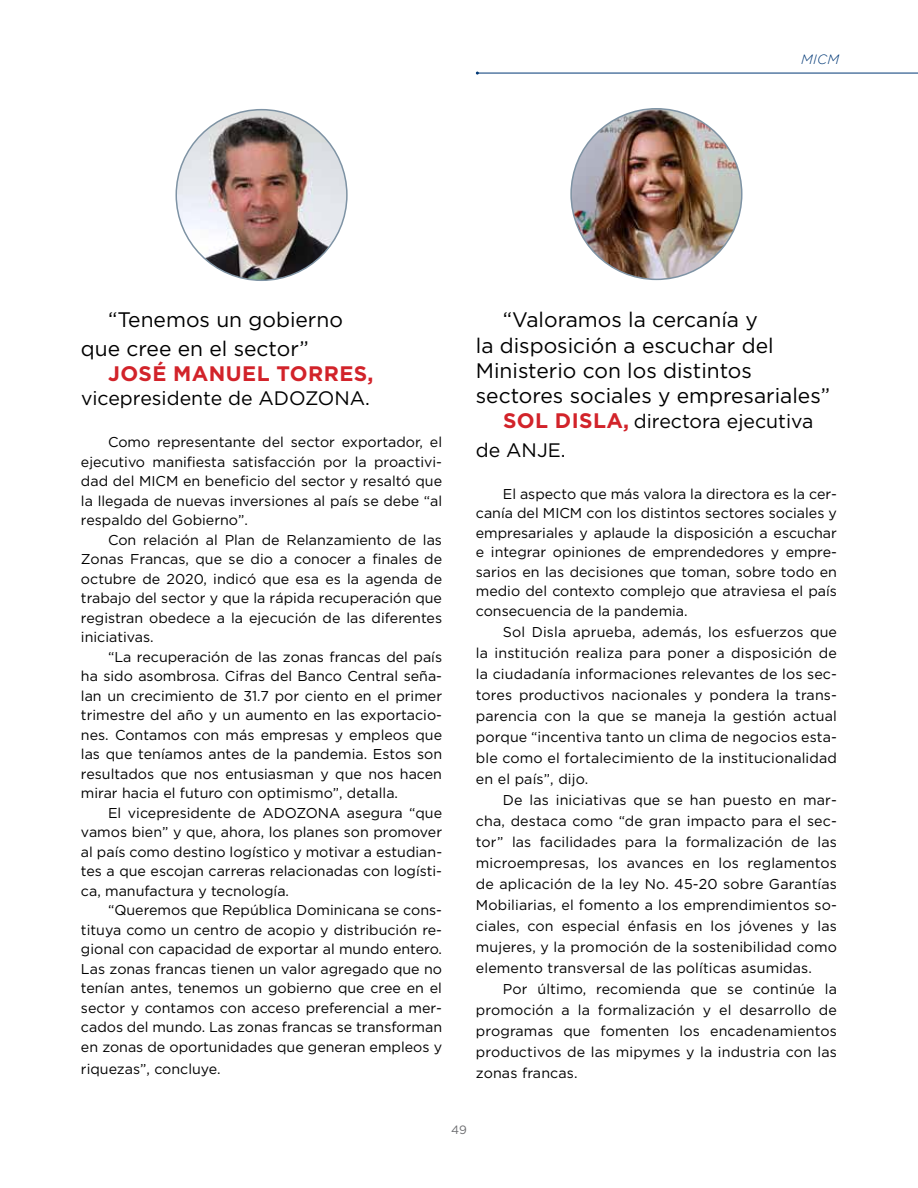
<style>
.page{position:relative;width:918px;height:1188px;background:#fff}
.page>*{position:absolute;margin:0;border:0;box-sizing:border-box;transform-origin:0 0}
.t1{font:21px/25.2px "Gotham Pro";color:#000}
.t2{font:700 21px "Gotham Pro";letter-spacing:.02em;color:#d2232a}
.t3{font:19.5px/28.8px "Gotham Pro";color:#000}
.t4{font:14.25px/19.5px "Gotham Pro";color:#000;text-align:justify}
.t5{font:italic 300 13.5px "Gotham Pro";color:#003876}
.t6{font:12px "Gotham Pro";color:#6d6e71}
.s1{font-weight:700;font-size:21px;color:#d2232a}
</style>
<div class="page">
<hr style="left:477px;top:73px;width:441px;height:1px;background:#003876">
<img style="left:176px;top:110px;width:171px;height:170px;border-radius:85px">
<img style="left:571px;top:109px;width:171px;height:170px;border-radius:85px">
<p class="t5" style="left:801px;top:52px;width:11px">MICM</p>
<h1 class="t1" style="left:81px;top:305px;width:263px;line-height:28.8px;text-indent:27px">“Tenemos un gobierno que cree en el sector”</h1>
<h1 class="t2" style="left:108px;top:362px;width:267px">JOSÉ MANUEL TORRES,</h1>
<h2 class="t3" style="left:81px;top:384px;width:290px">vicepresidente de ADOZONA.</h2>
<p class="t4" style="left:81px;top:433px;width:363px;text-indent:27px">Como representante del sector exportador, el ejecutivo manifiesta satisfacción por la proactivi&shy;dad del MICM en beneficio del sector y resaltó que la llegada de nuevas inversiones al país se debe “al respaldo del Gobierno”.</p>
<p class="t4" style="left:81px;top:530px;width:363px;text-indent:27px">Con relación al Plan de Relanzamiento de las Zonas Francas, que se dio a conocer a finales de octubre de 2020, indicó que esa es la agenda de trabajo del sector y que la rápida recuperación que registran obedece a la ejecución de las diferentes iniciativas.</p>
<p class="t4" style="left:81px;top:647px;width:363px;text-indent:27px">“La recuperación de las zonas francas del país ha sido asombrosa. Cifras del Banco Central seña&shy;lan un crecimiento de 31.7 por ciento en el primer trimestre del año y un aumento en las exportacio&shy;nes. Contamos con más empresas y empleos que las que teníamos antes de la pandemia. Estos son resultados que nos entusiasman y que nos hacen mirar hacia el futuro con optimismo”, detalla.</p>
<p class="t4" style="left:81px;top:803px;width:363px;text-indent:27px">El vicepresidente de ADOZONA asegura “que vamos bien” y que, ahora, los planes son promover al país como destino logístico y motivar a estudian&shy;tes a que escojan carreras relacionadas con logísti&shy;ca, manufactura y tecnología.</p>
<p class="t4" style="left:81px;top:900px;width:363px;text-indent:27px">“Queremos que República Dominicana se cons&shy;tituya como un centro de acopio y distribución re&shy;gional con capacidad de exportar al mundo entero.<br>Las zonas francas tienen un valor agregado que no tenían antes, tenemos un gobierno que cree en el sector y contamos con acceso preferencial a mer&shy;cados del mundo. Las zonas francas se transforman en zonas de oportunidades que generan empleos y</p>
<p class="t4" style="left:81px;top:1059px;width:141px">riquezas”, concluye.</p>
<h1 class="t1" style="left:476px;top:307px;width:356px;text-indent:27px">“Valoramos la cercanía y<br>la disposición a escuchar del<br>Ministerio con los distintos sectores sociales y empresariales”</h1>
<h2 class="t3" style="left:476px;top:407px;width:339px;text-indent:27px"><span class="s1">SOL DISLA,</span> directora ejecutiva de ANJE.</h2>
<p class="t4" style="left:476px;top:484px;width:363px;text-indent:27px">El aspecto que más valora la directora es la cer&shy;canía del MICM con los distintos sectores sociales y empresariales y aplaude la disposición a escuchar e integrar opiniones de emprendedores y empre&shy;sarios en las decisiones que toman, sobre todo en medio del contexto complejo que atraviesa el país consecuencia de la pandemia.</p>
<p class="t4" style="left:476px;top:621px;width:363px;line-height:21px;text-indent:27px">Sol Disla aprueba, además, los esfuerzos que la institución realiza para poner a disposición de la ciudadanía informaciones relevantes de los sec&shy;tores productivos nacionales y pondera la trans&shy;parencia con la que se maneja la gestión actual porque “incentiva tanto un clima de negocios esta&shy;ble como el fortalecimiento de la institucionalidad en el país”, dijo.</p>
<p class="t4" style="left:476px;top:789px;width:363px;line-height:21px;text-indent:27px">De las iniciativas que se han puesto en mar&shy;cha, destaca como “de gran impacto para el sec&shy;tor” las facilidades para la formalización de las microempresas, los avances en los reglamentos de aplicación de la ley No. 45-20 sobre Garantías Mobiliarias, el fomento a los emprendimientos so&shy;ciales, con especial énfasis en los jóvenes y las mujeres, y la promoción de la sostenibilidad como elemento transversal de las políticas asumidas.</p>
<p class="t4" style="left:476px;top:978px;width:363px;line-height:21px;text-indent:27px">Por último, recomienda que se continúe la promoción a la formalización y el desarrollo de programas que fomenten los encadenamientos productivos de las mipymes y la industria con las zonas francas.</p>
<p class="t6" style="left:451px;top:1123px;width:17px">49</p>
</div>
